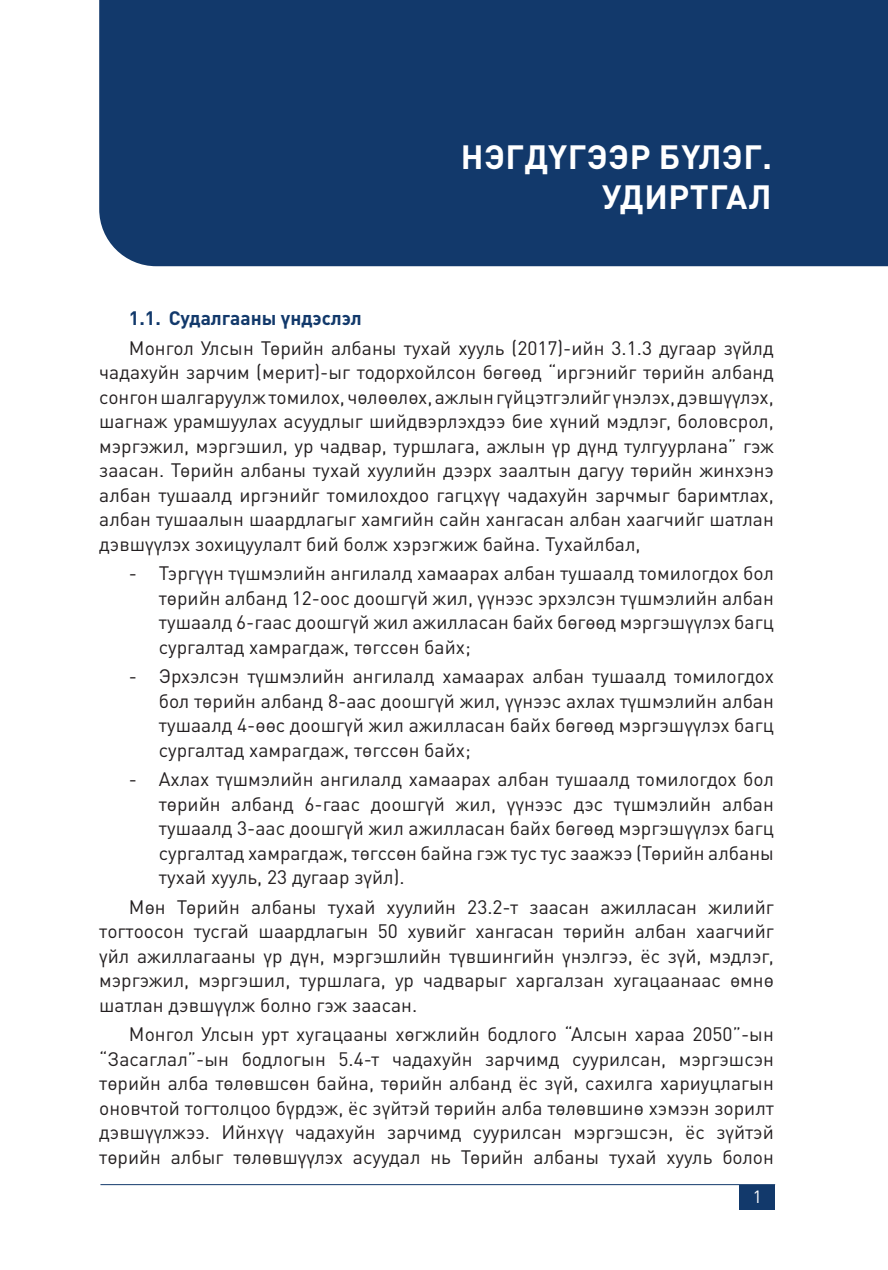
<style>
.page{position:relative;width:888px;height:1270px;background:#fff}
.page>*{position:absolute;margin:0;border:0;box-sizing:border-box;transform-origin:0 0}
.t1{font:700 33.25px/39.9px "DIN Pro";letter-spacing:.02em;color:#fff;text-align:right}
.t2{font:19.25px/24.5px "DIN Pro";color:#231f20;text-align:justify}
.t3{font:700 19.25px "DIN Pro";color:#12396b}
.t4{font:17.5px "DIN Pro";color:#fff}
</style>
<div class="page">
<hr style="left:100px;top:1184px;width:675px;height:1px;background:#12396b">
<div style="left:739px;top:1185px;width:36px;height:24px;background:#12396b"></div>
<div style="left:99px;top:0;width:789px;height:266px;background:#12396b"></div>
<h1 class="t1" style="left:461px;top:133px;width:312px">НЭГДҮГЭЭР БҮЛЭГ.<br>УДИРТГАЛ</h1>
<p class="t3" style="left:129px;top:302px;width:234px">1.1. Судалгааны үндэслэл</p>
<p class="t2" style="left:99px;top:334px;width:676px;text-indent:30px">Монгол Улсын Төрийн албаны тухай хууль (2017)-ийн 3.1.3 дугаар зүйлд чадахуйн зарчим (мерит)-ыг тодорхойлсон бөгөөд “иргэнийг төрийн албанд сонгон шалгаруулж томилох, чөлөөлөх, ажлын гүйцэтгэлийг үнэлэх, дэвшүүлэх, шагнаж урамшуулах асуудлыг шийдвэрлэхдээ бие хүний мэдлэг, боловсрол, мэргэжил, мэргэшил, ур чадвар, туршлага, ажлын үр дүнд тулгуурлана” гэж заасан. Төрийн албаны тухай хуулийн дээрх заалтын дагуу төрийн жинхэнэ албан тушаалд иргэнийг томилохдоо гагцхүү чадахуйн зарчмыг баримтлах, албан тушаалын шаардлагыг хамгийн сайн хангасан албан хаагчийг шатлан дэвшүүлэх зохицуулалт бий болж хэрэгжиж байна. Тухайлбал,</p>
<p class="t2" style="left:159px;top:559px;width:617px;text-indent:-30px">- Тэргүүн түшмэлийн ангилалд хамаарах албан тушаалд томилогдох бол төрийн албанд 12-оос доошгүй жил, үүнээс эрхэлсэн түшмэлийн албан тушаалд 6-гаас доошгүй жил ажилласан байх бөгөөд мэргэшүүлэх багц сургалтад хамрагдаж, төгссөн байх;</p>
<p class="t2" style="left:159px;top:662px;width:617px;text-indent:-30px">- Эрхэлсэн түшмэлийн ангилалд хамаарах албан тушаалд томилогдох бол төрийн албанд 8-аас доошгүй жил, үүнээс ахлах түшмэлийн албан тушаалд 4-өөс доошгүй жил ажилласан байх бөгөөд мэргэшүүлэх багц сургалтад хамрагдаж, төгссөн байх;</p>
<p class="t2" style="left:159px;top:765px;width:617px;text-indent:-30px">- Ахлах түшмэлийн ангилалд хамаарах албан тушаалд томилогдох бол төрийн албанд 6-гаас доошгүй жил, үүнээс дэс түшмэлийн албан тушаалд 3-аас доошгүй жил ажилласан байх бөгөөд мэргэшүүлэх багц сургалтад хамрагдаж, төгссөн байна гэж тус тус заажээ (Төрийн албаны тухай хууль, 23 дугаар зүйл).</p>
<p class="t2" style="left:99px;top:892px;width:676px;text-indent:30px">Мөн Төрийн албаны тухай хуулийн 23.2-т заасан ажилласан жилийг тогтоосон тусгай шаардлагын 50 хувийг хангасан төрийн албан хаагчийг үйл ажиллагааны үр дүн, мэргэшлийн түвшингийн үнэлгээ, ёс зүй, мэдлэг, мэргэжил, мэргэшил, туршлага, ур чадварыг харгалзан хугацаанаас өмнө шатлан дэвшүүлж болно гэж заасан.</p>
<p class="t2" style="left:99px;top:1020px;width:676px;text-indent:30px">Монгол Улсын урт хугацааны хөгжлийн бодлого “Алсын хараа 2050”-ын “Засаглал”-ын бодлогын 5.4-т чадахуйн зарчимд суурилсан, мэргэшсэн төрийн алба төлөвшсөн байна, төрийн албанд ёс зүй, сахилга хариуцлагын оновчтой тогтолцоо бүрдэж, ёс зүйтэй төрийн алба төлөвшинө хэмээн зорилт дэвшүүлжээ. Ийнхүү чадахуйн зарчимд суурилсан мэргэшсэн, ёс зүйтэй төрийн албыг төлөвшүүлэх асуудал нь Төрийн албаны тухай хууль болон</p>
<p class="t4" style="left:753px;top:1183px;width:11px">1</p>
</div>
